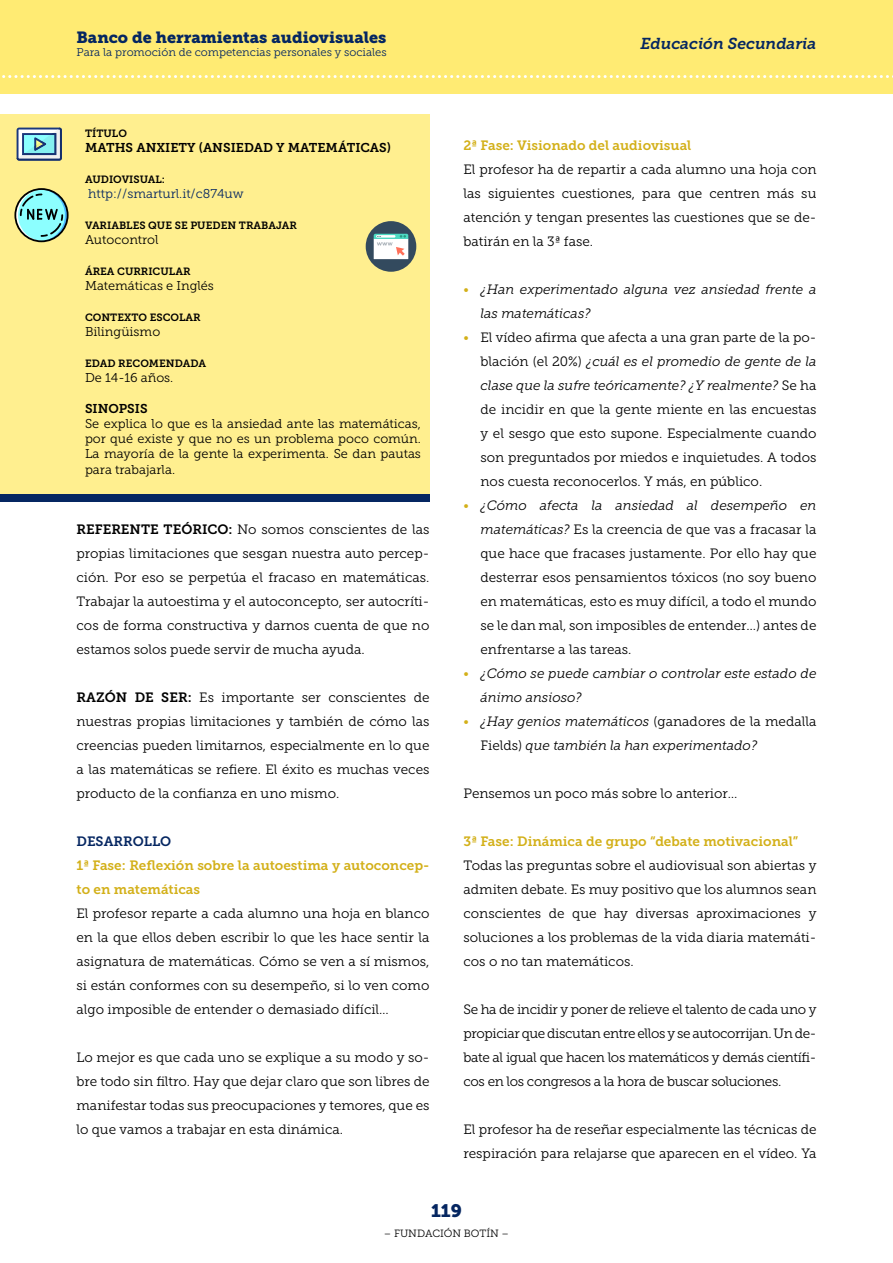
<style>
.page{position:relative;width:893px;height:1263px;background:#fff}
.page>*{position:absolute;margin:0;border:0;box-sizing:border-box;transform-origin:0 0}
.t1{font:18px "Museo Slab 900";color:#052661}
.t2{font:16.2px "Museo Slab 900";color:#052661}
.t3{font:italic 15.75px "Museo Slab 700";color:#052661}
.List_Paragraph{font:13.5px/24px "Museo Slab 300";color:#000;text-align:justify}
.List_Paragraph-2{font:italic 13.5px/24px "Museo Slab 300";color:#000}
.t4{font:13.5px/24px "Museo Slab 700";color:#d3b019}
.t5{font:13.5px "Museo Slab 700";color:#052661}
.t6{font:12.75px/15.3px "Museo Slab 300";color:#000;text-align:justify}
.t7{font:12.75px "Museo Slab 700";color:#000}
.t8{font:12.75px "Museo Slab 300";color:#052661}
.t9{font:11.25px "Museo Slab 300";color:#052661}
.t10{font:10.5px "Museo Slab 700";color:#000}
.t11{font:10.5px "Museo Slab 300";color:#000}
.s1{font-family:"Museo Slab 700"}
.s2{font-style:normal;color:#d3b019}
.s3{color:#d3b019}
.s4{font-style:italic}
.s5{font-style:normal}
</style>
<div class="page">
<div style="left:0;top:0;width:893px;height:94px;background:#ffeb73"></div>
<svg style="left:2px;top:75px;width:891px;height:3px"></svg>
<div style="left:0;top:114px;width:429px;height:380px;background:#ffef8f"></div>
<div style="left:0;top:494px;width:429px;height:8px;background:#052661"></div>
<div style="left:366px;top:221px;width:50px;height:51px;background:#334a5e;border-radius:50%"></div>
<svg style="left:374px;top:234px;width:34px;height:25px"></svg>
<svg style="left:17px;top:128px;width:45px;height:33px"></svg>
<svg style="left:14px;top:188px;width:55px;height:54px"></svg>
<p class="t2" style="left:77px;top:28px;width:311px">Banco de herramientas audiovisuales</p>
<p class="t9" style="left:77px;top:46px;width:312px">Para la promoción de competencias personales y sociales</p>
<p class="t10" style="left:85px;top:128px;width:43px">TÍTULO</p>
<p class="t7" style="left:85px;top:141px;width:307px">MATHS ANXIETY (ANSIEDAD Y MATEMÁTICAS)</p>
<p class="t10" style="left:85px;top:173px;width:82px">AUDIOVISUAL:</p>
<p class="t8" style="left:88px;top:187px;width:157px">http://smarturl.it/c874uw</p>
<p class="t10" style="left:85px;top:219px;width:213px">VARIABLES QUE SE PUEDEN TRABAJAR</p>
<p class="t6" style="left:85px;top:232px;width:75px">Autocontrol</p>
<p class="t10" style="left:85px;top:265px;width:107px">ÁREA CURRICULAR</p>
<p class="t6" style="left:85px;top:278px;width:130px">Matemáticas e Inglés</p>
<p class="t10" style="left:85px;top:311px;width:117px">CONTEXTO ESCOLAR</p>
<p class="t6" style="left:85px;top:324px;width:77px">Bilingüismo</p>
<p class="t10" style="left:85px;top:357px;width:123px">EDAD RECOMENDADA</p>
<p class="t6" style="left:85px;top:370px;width:90px">De 14-16 años.</p>
<p class="t7" style="left:85px;top:401px;width:64px">SINOPSIS</p>
<p class="t6" style="left:85px;top:416px;width:337px">Se explica lo que es la ansiedad ante las matemáticas, por qué existe y que no es un problema poco común.<br>La mayoría de la gente la experimenta. Se dan pautas para trabajarla.</p>
<p class="List_Paragraph" style="left:77px;top:517px;width:354px"><span class="s1">REFERENTE TEÓRICO:</span> No somos conscientes de las propias limitaciones que sesgan nuestra auto percep&shy;ción. Por eso se perpetúa el fracaso en matemáticas.<br>Trabajar la autoestima y el autoconcepto, ser autocríti&shy;cos de forma constructiva y darnos cuenta de que no estamos solos puede servir de mucha ayuda.</p>
<p class="List_Paragraph" style="left:77px;top:685px;width:354px"><span class="s1">RAZÓN DE SER:</span> Es importante ser conscientes de nuestras propias limitaciones y también de cómo las creencias pueden limitarnos, especialmente en lo que a las matemáticas se refiere. El éxito es muchas veces producto de la confianza en uno mismo.</p>
<p class="t5" style="left:77px;top:834px;width:96px">DESARROLLO</p>
<p class="t4" style="left:77px;top:853px;width:354px">1ª Fase: Reflexión sobre la autoestima y autoconcep&shy;to en matemáticas</p>
<p class="List_Paragraph" style="left:77px;top:901px;width:354px">El profesor reparte a cada alumno una hoja en blanco en la que ellos deben escribir lo que les hace sentir la asignatura de matemáticas. Cómo se ven a sí mismos, si están conformes con su desempeño, si lo ven como algo imposible de entender o demasiado difícil…</p>
<p class="List_Paragraph" style="left:77px;top:1045px;width:354px">Lo mejor es que cada uno se explique a su modo y so&shy;bre todo sin filtro. Hay que dejar claro que son libres de manifestar todas sus preocupaciones y temores, que es lo que vamos a trabajar en esta dinámica.</p>
<p class="t3" style="left:640px;top:34px;width:177px">Educación Secundaria</p>
<p class="t4" style="left:463px;top:133px;width:229px">2ª Fase: Visionado del audiovisual</p>
<p class="List_Paragraph" style="left:463px;top:157px;width:354px">El profesor ha de repartir a cada alumno una hoja con las siguientes cuestiones, para que centren más su atención y tengan presentes las cuestiones que se de&shy;batirán en la 3ª fase.</p>
<p class="List_Paragraph-2" style="left:480px;top:277px;width:337px;text-indent:-17px"><span class="s2">•</span> ¿Han experimentado alguna vez ansiedad frente a las matemáticas?</p>
<p class="List_Paragraph" style="left:480px;top:325px;width:337px;text-indent:-17px"><span class="s3">•</span> El vídeo afirma que afecta a una gran parte de la po&shy;blación (el 20%) <span class="s4">¿cuál es el promedio de gente de la clase que la sufre teóricamente? ¿Y realmente?</span> Se ha de incidir en que la gente miente en las encuestas y el sesgo que esto supone. Especialmente cuando son preguntados por miedos e inquietudes. A todos nos cuesta reconocerlos. Y más, en público.</p>
<p class="List_Paragraph" style="left:480px;top:493px;width:337px;text-indent:-17px"><span class="s3">•</span> <span class="s4">¿Cómo afecta la ansiedad al desempeño en matemáticas?</span> Es la creencia de que vas a fracasar la que hace que fracases justamente. Por ello hay que desterrar esos pensamientos tóxicos (no soy bueno en matemáticas, esto es muy difícil, a todo el mundo se le dan mal, son imposibles de entender…) antes de enfrentarse a las tareas.</p>
<p class="List_Paragraph-2" style="left:480px;top:661px;width:337px;text-indent:-17px"><span class="s2">•</span> ¿Cómo se puede cambiar o controlar este estado de ánimo ansioso?</p>
<p class="List_Paragraph-2" style="left:480px;top:709px;width:337px;text-indent:-17px"><span class="s3">•</span> ¿Hay genios matemáticos <span class="s5">(ganadores de la medalla<br>Fields)</span> que también la han experimentado?</p>
<p class="List_Paragraph" style="left:463px;top:781px;width:275px">Pensemos un poco más sobre lo anterior…</p>
<p class="t4" style="left:463px;top:829px;width:336px">3ª Fase: Dinámica de grupo “debate motivacional”</p>
<p class="List_Paragraph" style="left:463px;top:853px;width:354px">Todas las preguntas sobre el audiovisual son abiertas y admiten debate. Es muy positivo que los alumnos sean conscientes de que hay diversas aproximaciones y soluciones a los problemas de la vida diaria matemáti&shy;cos o no tan matemáticos.</p>
<p class="List_Paragraph" style="left:463px;top:997px;width:354px">Se ha de incidir y poner de relieve el talento de cada uno y propiciar que discutan entre ellos y se autocorrijan. Un de&shy;bate al igual que hacen los matemáticos y demás científi&shy;cos en los congresos a la hora de buscar soluciones.</p>
<p class="List_Paragraph" style="left:463px;top:1117px;width:354px">El profesor ha de reseñar especialmente las técnicas de respiración para relajarse que aparecen en el vídeo. Ya</p>
<h1 class="t1" style="left:431px;top:1201px;width:32px">119</h1>
<p class="t11" style="left:384px;top:1227px;width:127px">– FUNDACIÓN BOTÍN –</p>
</div>
